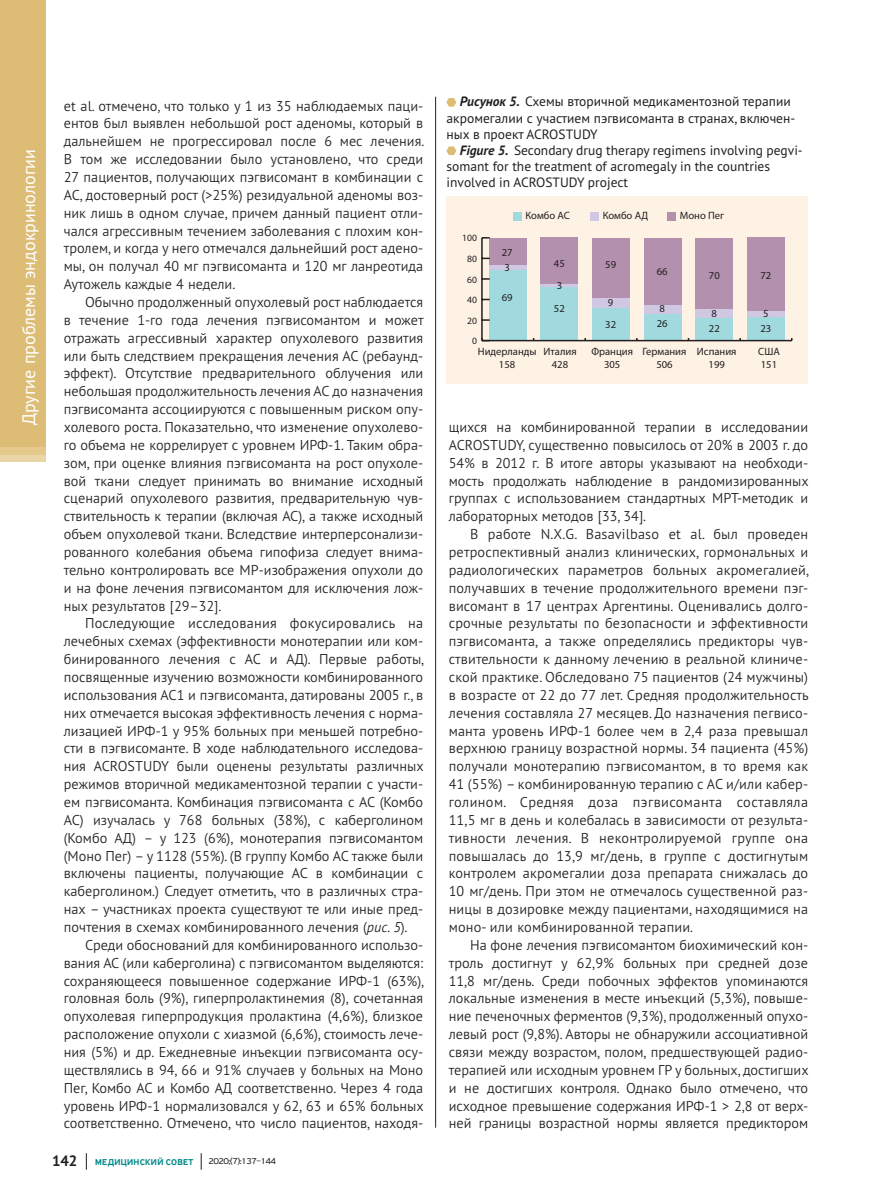
<style>
.page{position:relative;width:872px;height:1191px;background:#fff}
.page>*{position:absolute;margin:0;border:0;box-sizing:border-box;transform-origin:0 0}
.t1{font:18px "PT Sans Pro";color:#fff}
.t2{font:300 14.25px/17.9px "PT Sans Pro";color:#231f20;text-align:justify}
.t3{font:13.5px/16.2px "PT Sans Pro";color:#231f20}
.t4{font:10.65px/12.8px "Myriad Pro";color:#231f20}
.t5{font:9.6px "Myriad Pro";color:#231f20}
.t6{font:500 9px "PF Highway Sans Pro";letter-spacing:.035em;color:#008889}
.t7{font:9px "PF Highway Sans Pro";letter-spacing:-.06em;color:#231f20}
.s1{font-style:italic}
.s2{font-family:"PT Sans Pro";font-weight:700;font-size:15px;color:#231f20}
.s3{font-weight:700;font-style:italic}
</style>
<div class="page">
<hr style="left:435px;top:97px;width:1px;height:1030px;background:#231f20">
<svg style="left:86px;top:1153px;width:1px;height:16px"></svg>
<svg style="left:201px;top:1153px;width:1px;height:16px"></svg>
<div style="left:0;top:0;width:46px;height:446px;background:#ddbd76"></div>
<svg style="left:446px;top:98px;width:10px;height:8px"></svg>
<svg style="left:446px;top:147px;width:10px;height:8px"></svg>
<div style="left:446px;top:197px;width:362px;height:187px;background:#fef2e5"></div>
<div style="left:489px;top:238px;width:37px;height:27px;background:#b390ad"></div>
<div style="left:541px;top:238px;width:37px;height:46px;background:#b390ad"></div>
<div style="left:592px;top:238px;width:37px;height:60px;background:#b390ad"></div>
<div style="left:644px;top:238px;width:37px;height:68px;background:#b390ad"></div>
<div style="left:695px;top:238px;width:38px;height:72px;background:#b390ad"></div>
<div style="left:747px;top:238px;width:37px;height:74px;background:#b390ad"></div>
<div style="left:489px;top:265px;width:37px;height:5px;background:#d0c7e2"></div>
<hr style="left:541px;top:284px;width:37px;height:3px;background:#d0c7e2">
<div style="left:592px;top:298px;width:37px;height:10px;background:#d0c7e2"></div>
<div style="left:644px;top:306px;width:37px;height:8px;background:#d0c7e2"></div>
<div style="left:695px;top:310px;width:38px;height:8px;background:#d0c7e2"></div>
<div style="left:747px;top:312px;width:37px;height:5px;background:#d0c7e2"></div>
<div style="left:489px;top:270px;width:37px;height:70px;background:#a1dade"></div>
<div style="left:541px;top:287px;width:37px;height:53px;background:#a1dade"></div>
<div style="left:592px;top:308px;width:37px;height:32px;background:#a1dade"></div>
<div style="left:644px;top:314px;width:37px;height:26px;background:#a1dade"></div>
<div style="left:695px;top:318px;width:38px;height:22px;background:#a1dade"></div>
<div style="left:747px;top:317px;width:37px;height:23px;background:#a1dade"></div>
<hr style="left:482px;top:340px;width:309px;height:1px;background:#231f20">
<hr style="left:481px;top:238px;width:1px;height:102px;background:#231f20">
<svg style="left:482px;top:319px;width:7px;height:2px"></svg>
<svg style="left:482px;top:278px;width:7px;height:2px"></svg>
<div style="left:591px;top:212px;width:8px;height:8px;background:#d0c7e2"></div>
<div style="left:513px;top:212px;width:9px;height:8px;background:#a1dade"></div>
<div style="left:667px;top:212px;width:9px;height:8px;background:#b390ad"></div>
<p class="t1" style="left:17px;top:425px;width:278px;rotate:-90deg">Другие проблемы эндокринологии</p>
<p class="t2" style="left:64px;top:96px;width:362px">et al. отмечено, что только у 1 из 35 наблюдаемых паци&shy;ентов был выявлен небольшой рост аденомы, который в дальнейшем не прогрессировал после 6 мес лечения.<br>В том же исследовании было установлено, что среди 27 пациентов, получающих пэгвисомант в комбинации с АС, достоверный рост (&gt;25%) резидуальной аденомы воз&shy;ник лишь в одном случае, причем данный пациент отли&shy;чался агрессивным течением заболевания с плохим кон&shy;тролем, и когда у него отмечался дальнейший рост адено&shy;мы, он получал 40 мг пэгвисоманта и 120 мг ланреотида Аутожель каждые 4 недели.</p>
<p class="t2" style="left:64px;top:293px;width:361px;text-indent:21px">Обычно продолженный опухолевый рост наблюдается в течение 1-го года лечения пэгвисомантом и может отражать агрессивный характер опухолевого развития или быть следствием прекращения лечения АС (ребаунд&shy;эффект). Отсутствие предварительного облучения или небольшая продолжительность лечения АС до назначения пэгвисоманта ассоциируются с повышенным риском опу&shy;холевого роста. Показательно, что изменение опухолево&shy;го объема не коррелирует с уровнем ИРФ-1. Таким обра&shy;зом, при оценке влияния пэгвисоманта на рост опухоле&shy;вой ткани следует принимать во внимание исходный сценарий опухолевого развития, предварительную чув&shy;ствительность к терапии (включая АС), а также исходный объем опухолевой ткани. Вследствие интерперсонализи&shy;рованного колебания объема гипофиза следует внима&shy;тельно контролировать все МР-изображения опухоли до и на фоне лечения пэгвисомантом для исключения лож&shy;ных результатов [29–32].</p>
<p class="t2" style="left:64px;top:614px;width:362px;text-indent:21px">Последующие исследования фокусировались на лечебных схемах (эффективности монотерапии или ком&shy;бинированного лечения с АС и АД). Первые работы, посвященные изучению возможности комбинированного использования АС1 и пэгвисоманта, датированы 2005 г., в них отмечается высокая эффективность лечения с норма&shy;лизацией ИРФ-1 у 95% больных при меньшей потребно&shy;сти в пэгвисоманте. В ходе наблюдательного исследова&shy;ния ACROSTUDY были оценены результаты различных режимов вторичной медикаментозной терапии с участи&shy;ем пэгвисоманта. Комбинация пэгвисоманта с АС (Комбо АС) изучалась у 768 больных (38%), с каберголином (Комбо АД) – у 123 (6%), монотерапия пэгвисомантом (Моно Пег) – у 1128 (55%). (В группу Комбо АС также были включены пациенты, получающие АС в комбинации с каберголином.) Следует отметить, что в различных стра&shy;нах – участниках проекта существуют те или иные пред&shy;почтения в схемах комбинированного лечения (<span class="s1">рис. 5</span>).</p>
<p class="t2" style="left:64px;top:935px;width:362px;text-indent:21px">Среди обоснований для комбинированного использо&shy;вания АС (или каберголина) с пэгвисомантом выделяются: сохраняющееся повышенное содержание ИРФ-1 (63%), головная боль (9%), гиперпролактинемия (8), сочетанная опухолевая гиперпродукция пролактина (4,6%), близкое расположение опухоли с хиазмой (6,6%), стоимость лече&shy;ния (5%) и др. Ежедневные инъекции пэгвисоманта осу&shy;ществлялись в 94, 66 и 91% случаев у больных на Моно Пег, Комбо АС и Комбо АД соответственно. Через 4 года уровень ИРФ-1 нормализовался у 62, 63 и 65% больных соответственно. Отмечено, что число пациентов, находя-</p>
<p class="t6" style="left:52px;top:1156px;width:143px"><span class="s2">142</span> МЕДИЦИНСКИЙ СОВЕТ</p>
<p class="t7" style="left:208px;top:1155px;width:69px">2020;(7):137–144</p>
<p class="t3" style="left:446px;top:93px;width:350px;text-indent:13px"><span class="s3">Рисунок 5.</span> Схемы вторичной медикаментозной терапии акромегалии с участием пэгвисоманта в странах, включен&shy;ных в проект ACROSTUDY</p>
<p class="t3" style="left:446px;top:142px;width:358px;text-indent:13px"><span class="s3">Figure 5.</span> Secondary drug therapy regimens involving pegvi&shy;somant for the treatment of acromegaly in the countries involved in ACROSTUDY project</p>
<p class="t5" style="left:462px;top:232px;width:16px">100</p>
<p class="t5" style="left:467px;top:253px;width:11px">80</p>
<p class="t5" style="left:467px;top:273px;width:11px">60</p>
<p class="t5" style="left:467px;top:294px;width:11px">40</p>
<p class="t5" style="left:467px;top:314px;width:11px">20</p>
<p class="t5" style="left:472px;top:335px;width:6px">0</p>
<p class="t4" style="left:502px;top:245px;width:12px;line-height:15px">27<br>3</p>
<p class="t4" style="left:502px;top:291px;width:12px">69</p>
<p class="t4" style="left:525px;top:209px;width:46px">Комбо АС</p>
<p class="t4" style="left:602px;top:209px;width:47px">Комбо АД</p>
<p class="t4" style="left:680px;top:209px;width:46px">Моно Пег</p>
<p class="t4" style="left:554px;top:252px;width:12px;line-height:22.5px">45<br>3<br>52</p>
<p class="t4" style="left:605px;top:258px;width:12px">59</p>
<p class="t4" style="left:605px;top:291px;width:12px;line-height:22.5px">9<br>32</p>
<p class="t4" style="left:657px;top:265px;width:12px">66</p>
<p class="t4" style="left:657px;top:301px;width:12px;line-height:15px">8<br>26</p>
<p class="t4" style="left:709px;top:269px;width:12px">70</p>
<p class="t4" style="left:709px;top:305px;width:12px;line-height:15px">8<br>22</p>
<p class="t4" style="left:760px;top:269px;width:12px">72</p>
<p class="t4" style="left:760px;top:305px;width:12px;line-height:15px">5<br>23</p>
<p class="t4" style="left:478px;top:345px;width:60px;text-align:center">Нидерланды<br>158</p>
<p class="t4" style="left:543px;top:345px;width:35px;text-align:center">Италия<br>428</p>
<p class="t4" style="left:591px;top:345px;width:43px;text-align:center">Франция<br>305</p>
<p class="t4" style="left:642px;top:345px;width:45px;text-align:center">Германия<br>506</p>
<p class="t4" style="left:697px;top:345px;width:41px;text-align:center">Испания<br>199</p>
<p class="t4" style="left:758px;top:345px;width:23px">США<br>151</p>
<p class="t2" style="left:449px;top:418px;width:361px">щихся на комбинированной терапии в исследовании ACROSTUDY, существенно повысилось от 20% в 2003 г. до 54% в 2012 г. В итоге авторы указывают на необходи&shy;мость продолжать наблюдение в рандомизированных группах с использованием стандартных МРТ-методик и лабораторных методов [33, 34].</p>
<p class="t2" style="left:449px;top:525px;width:362px;text-indent:21px">В работе N.X.G. Basavilbaso et al. был проведен ретроспективный анализ клинических, гормональных и радиологических параметров больных акромегалией, получавших в течение продолжительного времени пэг&shy;висомант в 17 центрах Аргентины. Оценивались долго&shy;срочные результаты по безопасности и эффективности пэгвисоманта, а также определялись предикторы чув&shy;ствительности к данному лечению в реальной клиниче&shy;ской практике. Обследовано 75 пациентов (24 мужчины) в возрасте от 22 до 77 лет. Средняя продолжительность лечения составляла 27 месяцев. До назначения пегвисо&shy;манта уровень ИРФ-1 более чем в 2,4 раза превышал верхнюю границу возрастной нормы. 34 пациента (45%) получали монотерапию пэгвисомантом, в то время как 41 (55%) – комбинированную терапию с АС и/или кабер&shy;голином. Средняя доза пэгвисоманта составляла 11,5 мг в день и колебалась в зависимости от результа&shy;тивности лечения. В неконтролируемой группе она повышалась до 13,9 мг/день, в группе с достигнутым контролем акромегалии доза препарата снижалась до 10 мг/день. При этом не отмечалось существенной раз&shy;ницы в дозировке между пациентами, находящимися на моно- или комбинированной терапии.</p>
<p class="t2" style="left:449px;top:935px;width:361px;text-indent:21px">На фоне лечения пэгвисомантом биохимический кон&shy;троль достигнут у 62,9% больных при средней дозе 11,8 мг/день. Среди побочных эффектов упоминаются локальные изменения в месте инъекций (5,3%), повыше&shy;ние печеночных ферментов (9,3%), продолженный опухо&shy;левый рост (9,8%). Авторы не обнаружили ассоциативной связи между возрастом, полом, предшествующей радио&shy;терапией или исходным уровнем ГР у больных, достигших и не достигших контроля. Однако было отмечено, что исходное превышение содержания ИРФ-1 &gt; 2,8 от верх&shy;ней границы возрастной нормы является предиктором</p>
</div>
